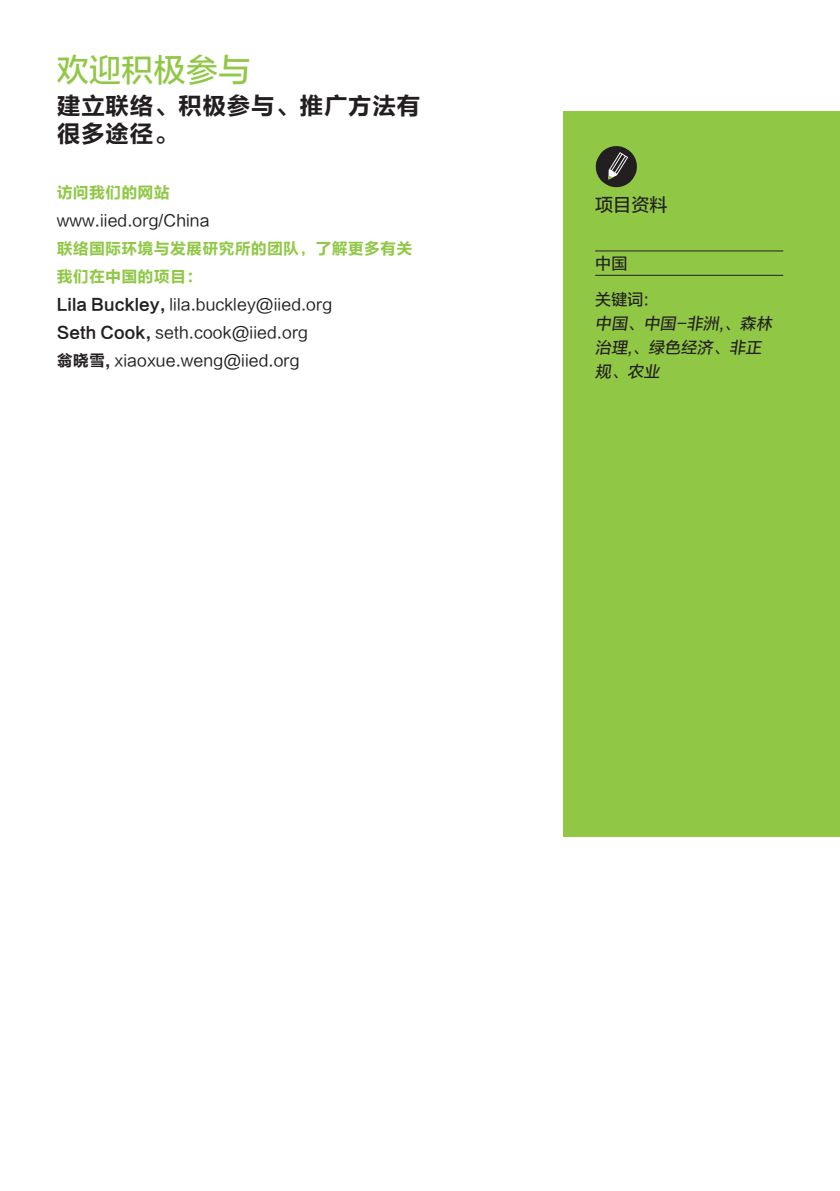
<style>
.page{position:relative;width:840px;height:1191px;background:#fff}
.page>*{position:absolute;margin:0;border:0;box-sizing:border-box;transform-origin:0 0}
.IIED_backgrounder_bo{font:32px "FZLTZHUNHK GBK1 0";letter-spacing:.01em;color:#90c846}
.IIED_backgrounder_bo-2{font:24px/28px "FZLTCHK GBK1 0";letter-spacing:.01em;color:#231f20}
.IIED_backgrounder_bo-3{font:18px "FZLTZHUNHK GBK1 0";color:#231f20}
.IIED_backgrounder_bo-4{font:16px/24px "FZLTZHUNHK GBK1 0";letter-spacing:.01em;color:#231f20}
.IIED_backgrounder_bo-5{font:16px/28px "FZLTCHK GBK1 0";letter-spacing:.01em;color:#90c846}
.s1{font-family:"FZLTCHK GBK1 0"}
</style>
<div class="page">
<div style="left:563px;top:111px;width:276px;height:726px;background:#90c846"></div>
<svg style="left:595px;top:146px;width:42px;height:42px"></svg>
<hr style="left:595px;top:251px;width:187px;height:1px;background:#231f20">
<hr style="left:595px;top:275px;width:187px;height:1px;background:#231f20">
<p class="IIED_backgrounder_bo" style="left:57px;top:52px;width:195px">欢迎积极参与</p>
<p class="IIED_backgrounder_bo-2" style="left:57px;top:92px;width:365px">建立联络、积极参与、推广方法有很多途径。</p>
<p class="IIED_backgrounder_bo-5" style="left:57px;top:179px;width:114px">访问我们的网站</p>
<p class="IIED_backgrounder_bo-4" style="left:57px;top:209px;width:154px">www.iied.org/China</p>
<p class="IIED_backgrounder_bo-5" style="left:57px;top:235px;width:357px">联络国际环境与发展研究所的团队，了解更多有关我们在中国的项目：</p>
<p class="IIED_backgrounder_bo-4" style="left:57px;top:293px;width:277px"><span class="s1">Lila Buckley,</span> lila.buckley@iied.org</p>
<p class="IIED_backgrounder_bo-4" style="left:57px;top:321px;width:252px"><span class="s1">Seth Cook,</span> seth.cook@iied.org</p>
<p class="IIED_backgrounder_bo-4" style="left:57px;top:349px;width:244px"><span class="s1">翁晓雪,</span> xiaoxue.weng@iied.org</p>
<p class="IIED_backgrounder_bo-3" style="left:594px;top:194px;width:74px">项目资料</p>
<p class="IIED_backgrounder_bo-4" style="left:595px;top:252px;width:34px">中国</p>
<p class="IIED_backgrounder_bo-4" style="left:595px;top:287px;width:55px">关键词:</p>
<p class="IIED_backgrounder_bo-4" style="left:595px;top:311px;width:181px">中国、中国-非洲,、森林治理,、绿色经济、非正规、农业</p>
</div>
